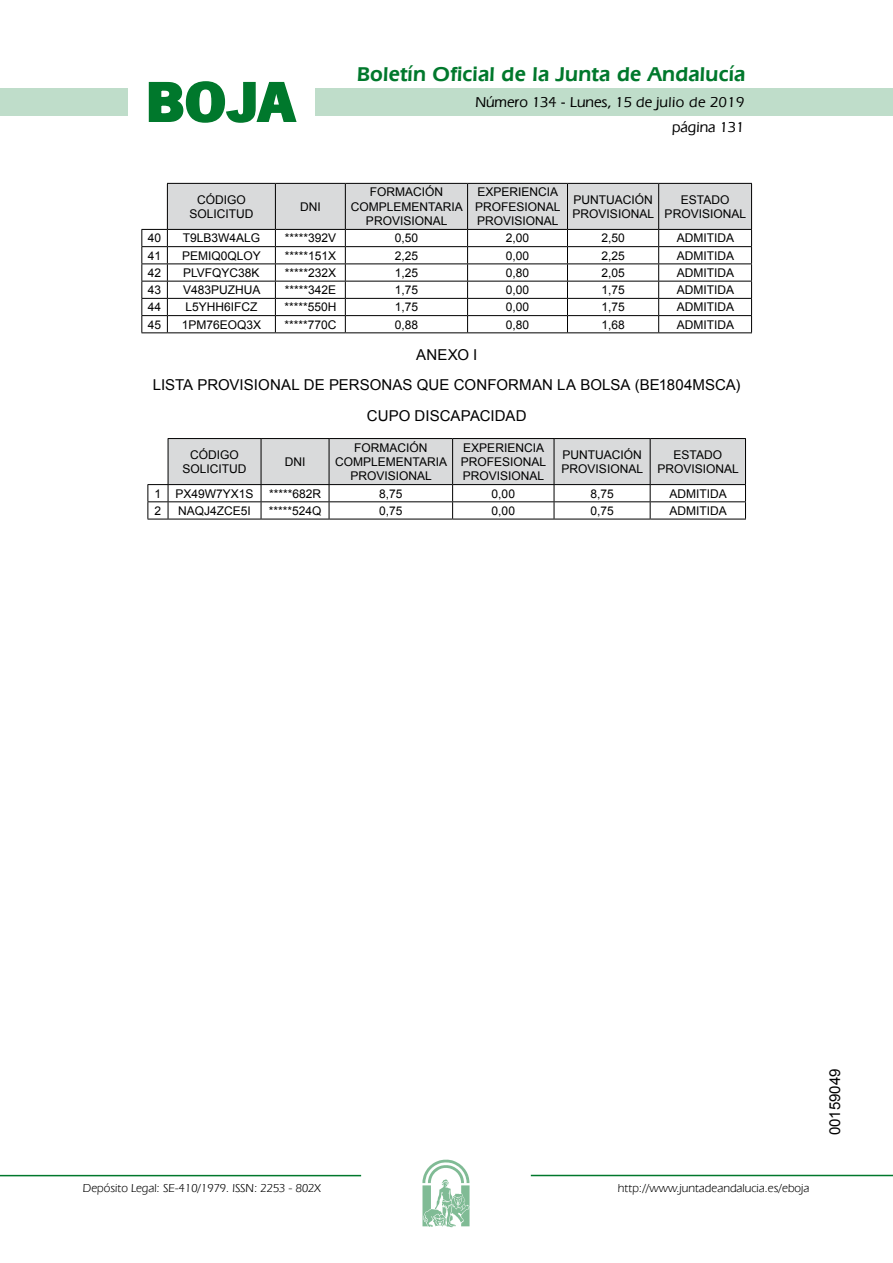
<style>
.page{position:relative;width:893px;height:1263px;background:#fff}
.page>*{position:absolute;margin:0;border:0;box-sizing:border-box;transform-origin:0 0}
.t1{font:700 57.75px "News Got T";color:#00782c;scale:1.14 1}
.t2{font:600 21px "Eras IT Cby BT";letter-spacing:.01em;color:#00782c}
.t3{font:15px/30.8px "Arial";color:#000;text-align:center}
.t4{font:500 15px/24.5px "Eras IT Cby BT";color:#000;text-align:right}
.t5{font:12px/14.4px "Arial";color:#000;text-align:center}
.t6{font:12px "Eras IT Cby BT";color:#000}
</style>
<div class="page">
<div style="left:315px;top:88px;width:577px;height:28px;background:#bfddca"></div>
<div style="left:0;top:88px;width:128px;height:28px;background:#bfddca"></div>
<hr style="left:0;top:1175px;width:361px;height:1px;background:#00782c">
<svg style="left:422px;top:1159px;width:47px;height:68px"></svg>
<hr style="left:531px;top:1175px;width:361px;height:1px;background:#00782c">
<svg style="left:148px;top:81px;width:149px;height:42px"></svg>
<svg style="left:141px;top:183px;width:611px;height:150px"></svg>
<hr style="left:168px;top:438px;width:93px;height:1px;background:#000">
<hr style="left:261px;top:438px;width:68px;height:1px;background:#000">
<hr style="left:329px;top:438px;width:123px;height:1px;background:#000">
<hr style="left:452px;top:438px;width:102px;height:1px;background:#000">
<hr style="left:554px;top:438px;width:96px;height:1px;background:#000">
<hr style="left:650px;top:438px;width:95px;height:1px;background:#000">
<svg style="left:147px;top:439px;width:599px;height:81px"></svg>
<h1 class="t1" style="left:145px;top:68px;width:133px">BOJA</h1>
<p class="t5" style="left:189px;top:192px;width:66px">CÓDIGO<br>SOLICITUD</p>
<p class="t5" style="left:300px;top:199px;width:22px">DNI</p>
<h2 class="t2" style="left:357px;top:62px;width:390px">Boletín Oficial de la Junta de Andalucía</h2>
<p class="t4" style="left:475px;top:90px;width:270px">Número 134 - Lunes, 15 de julio de 2019 página 131</p>
<p class="t5" style="left:351px;top:185px;width:113px">FORMACIÓN<br>COMPLEMENTARIA<br>PROVISIONAL</p>
<p class="t5" style="left:475px;top:185px;width:87px;text-align:left">EXPERIENCIA<br>PROFESIONAL<br>PROVISIONAL</p>
<p class="t5" style="left:572px;top:192px;width:83px;text-align:left">PUNTUACIÓN<br>PROVISIONAL</p>
<p class="t5" style="left:664px;top:192px;width:83px">ESTADO<br>PROVISIONAL</p>
<p class="t5" style="left:148px;top:231px;width:15px">40</p>
<p class="t5" style="left:183px;top:231px;width:79px">T9LB3W4ALG</p>
<p class="t5" style="left:285px;top:231px;width:53px">*****392V</p>
<p class="t5" style="left:395px;top:231px;width:25px">0,50</p>
<p class="t5" style="left:506px;top:231px;width:25px">2,00</p>
<p class="t5" style="left:601px;top:231px;width:25px">2,50</p>
<p class="t5" style="left:676px;top:231px;width:59px">ADMITIDA</p>
<p class="t5" style="left:148px;top:248px;width:15px">41</p>
<p class="t5" style="left:182px;top:248px;width:80px">PEMIQ0QLOY</p>
<p class="t5" style="left:285px;top:248px;width:53px">*****151X</p>
<p class="t5" style="left:395px;top:248px;width:25px">2,25</p>
<p class="t5" style="left:506px;top:248px;width:25px">0,00</p>
<p class="t5" style="left:601px;top:248px;width:25px">2,25</p>
<p class="t5" style="left:676px;top:248px;width:59px">ADMITIDA</p>
<p class="t5" style="left:148px;top:266px;width:15px">42</p>
<p class="t5" style="left:183px;top:266px;width:78px">PLVFQYC38K</p>
<p class="t5" style="left:285px;top:266px;width:53px">*****232X</p>
<p class="t5" style="left:395px;top:266px;width:25px">1,25</p>
<p class="t5" style="left:506px;top:266px;width:25px">0,80</p>
<p class="t5" style="left:601px;top:266px;width:25px">2,05</p>
<p class="t5" style="left:676px;top:266px;width:59px">ADMITIDA</p>
<p class="t5" style="left:148px;top:283px;width:15px">43</p>
<p class="t5" style="left:183px;top:283px;width:79px">V483PUZHUA</p>
<p class="t5" style="left:285px;top:283px;width:53px">*****342E</p>
<p class="t5" style="left:395px;top:283px;width:25px">1,75</p>
<p class="t5" style="left:506px;top:283px;width:25px">0,00</p>
<p class="t5" style="left:601px;top:283px;width:25px">1,75</p>
<p class="t5" style="left:676px;top:283px;width:59px">ADMITIDA</p>
<p class="t5" style="left:148px;top:300px;width:15px">44</p>
<p class="t5" style="left:185px;top:300px;width:74px">L5YHH6IFCZ</p>
<p class="t5" style="left:284px;top:300px;width:54px">*****550H</p>
<p class="t5" style="left:395px;top:300px;width:25px">1,75</p>
<p class="t5" style="left:506px;top:300px;width:25px">0,00</p>
<p class="t5" style="left:601px;top:300px;width:25px">1,75</p>
<p class="t5" style="left:676px;top:300px;width:59px">ADMITIDA</p>
<p class="t5" style="left:148px;top:317px;width:15px">45</p>
<p class="t5" style="left:182px;top:317px;width:81px">1PM76EOQ3X</p>
<p class="t5" style="left:284px;top:317px;width:54px">*****770C</p>
<p class="t5" style="left:395px;top:317px;width:25px">0,88</p>
<p class="t5" style="left:506px;top:317px;width:25px">0,80</p>
<p class="t5" style="left:601px;top:317px;width:25px">1,68</p>
<p class="t5" style="left:676px;top:317px;width:59px">ADMITIDA</p>
<p class="t3" style="left:153px;top:339px;width:589px">ANEXO I<br>LISTA PROVISIONAL DE PERSONAS QUE CONFORMAN LA BOLSA (BE1804MSCA)<br>CUPO DISCAPACIDAD</p>
<p class="t5" style="left:182px;top:447px;width:66px">CÓDIGO<br>SOLICITUD</p>
<p class="t5" style="left:285px;top:455px;width:22px">DNI</p>
<p class="t5" style="left:335px;top:440px;width:113px">FORMACIÓN<br>COMPLEMENTARIA<br>PROVISIONAL</p>
<p class="t5" style="left:461px;top:440px;width:87px;text-align:left">EXPERIENCIA<br>PROFESIONAL<br>PROVISIONAL</p>
<p class="t5" style="left:561px;top:447px;width:83px;text-align:left">PUNTUACIÓN<br>PROVISIONAL</p>
<p class="t5" style="left:657px;top:447px;width:83px">ESTADO<br>PROVISIONAL</p>
<p class="t5" style="left:155px;top:486px;width:100px">1 PX49W7YX1S</p>
<p class="t5" style="left:269px;top:486px;width:54px">*****682R</p>
<p class="t5" style="left:379px;top:486px;width:25px">8,75</p>
<p class="t5" style="left:491px;top:486px;width:25px">0,00</p>
<p class="t5" style="left:590px;top:486px;width:25px">8,75</p>
<p class="t5" style="left:669px;top:486px;width:59px">ADMITIDA</p>
<p class="t5" style="left:155px;top:504px;width:8px">2</p>
<p class="t5" style="left:178px;top:504px;width:74px">NAQJ4ZCE5I</p>
<p class="t5" style="left:269px;top:504px;width:54px">*****524Q</p>
<p class="t5" style="left:379px;top:504px;width:25px">0,75</p>
<p class="t5" style="left:491px;top:504px;width:25px">0,00</p>
<p class="t5" style="left:590px;top:504px;width:25px">0,75</p>
<p class="t5" style="left:669px;top:504px;width:59px">ADMITIDA</p>
<p class="t6" style="left:83px;top:1181px;width:239px">Depósito Legal: SE-410/1979. ISSN: 2253 - 802X</p>
<p class="t6" style="left:618px;top:1181px;width:193px">http://www.juntadeandalucia.es/eboja</p>
<p class="t3" style="left:819px;top:1135px;width:68px;rotate:-90deg">00159049</p>
</div>
